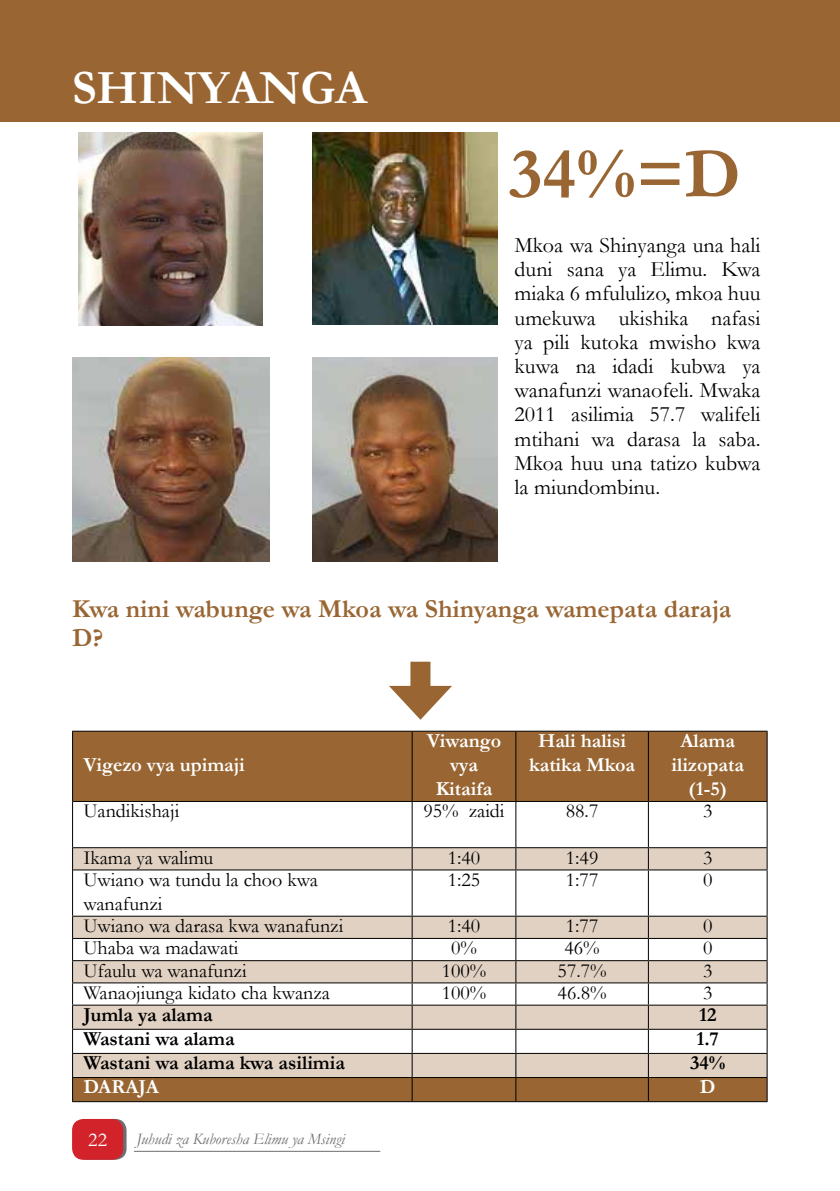
<style>
.page{position:relative;width:840px;height:1191px;background:#fff}
.page>*{position:absolute;margin:0;border:0;box-sizing:border-box;transform-origin:0 0}
.t1{font:700 72px "Garamond";color:#963}
.t2{font:700 48px "Garamond";color:#fff}
.t3{font:700 26px/28.6px "Garamond";color:#963}
.t4{font:22px/24.2px "Garamond";color:#000;text-align:justify}
.t5{font:20px/24px "Garamond";color:#000}
.t6{font:700 20px/24px "Garamond";color:#fff;text-align:center}
.t7{font:700 20px "Garamond";color:#000}
.t8{font:20px "Garamond";color:#fff}
.t9{font:italic 16px "Garamond";color:#6d6e71}
</style>
<div class="page">
<svg style="left:75px;top:1119px;width:51px;height:40px"></svg>
<div style="left:72px;top:1119px;width:51px;height:40px;background:#d2232a;border-radius:11px"></div>
<hr style="left:134px;top:1151px;width:246px;height:1px;background:#6d6e71">
<div style="left:0;top:0;width:839px;height:121px;background:#963"></div>
<div style="left:410px;top:661px;width:20px;height:38px;background:#963"></div>
<svg style="left:389px;top:686px;width:63px;height:34px"></svg>
<img style="left:78px;top:132px;width:185px;height:193px">
<img style="left:72px;top:358px;width:197px;height:204px">
<img style="left:312px;top:358px;width:185px;height:204px">
<div style="left:73px;top:731px;width:693px;height:70px;background:#963"></div>
<svg style="left:73px;top:802px;width:693px;height:113px"></svg>
<hr style="left:411px;top:802px;width:1px;height:45px;background:#000">
<hr style="left:515px;top:802px;width:1px;height:45px;background:#000">
<hr style="left:647px;top:802px;width:1px;height:45px;background:#000">
<hr style="left:411px;top:870px;width:1px;height:45px;background:#000">
<hr style="left:515px;top:870px;width:1px;height:45px;background:#000">
<hr style="left:647px;top:870px;width:1px;height:45px;background:#000">
<hr style="left:72px;top:801px;width:1px;height:46px;background:#000">
<hr style="left:72px;top:870px;width:1px;height:45px;background:#000">
<hr style="left:766px;top:802px;width:1px;height:45px;background:#000">
<svg style="left:72px;top:847px;width:695px;height:23px;background:#d5c6b8"></svg>
<hr style="left:73px;top:869px;width:339px;height:1px;background:#000">
<hr style="left:412px;top:869px;width:103px;height:1px;background:#000">
<hr style="left:515px;top:869px;width:133px;height:1px;background:#000">
<hr style="left:648px;top:869px;width:119px;height:1px;background:#000">
<hr style="left:766px;top:870px;width:1px;height:45px;background:#000">
<hr style="left:72px;top:915px;width:340px;height:1px;background:#000">
<hr style="left:412px;top:915px;width:103px;height:1px;background:#000">
<hr style="left:515px;top:915px;width:133px;height:1px;background:#000">
<hr style="left:648px;top:915px;width:119px;height:1px;background:#000">
<svg style="left:72px;top:916px;width:695px;height:185px"></svg>
<hr style="left:72px;top:1101px;width:340px;height:1px;background:#000">
<hr style="left:412px;top:1101px;width:103px;height:1px;background:#000">
<hr style="left:515px;top:1101px;width:133px;height:1px;background:#000">
<hr style="left:648px;top:1101px;width:119px;height:1px;background:#000">
<hr style="left:72px;top:730px;width:340px;height:1px;background:#000">
<hr style="left:72px;top:731px;width:1px;height:70px;background:#000">
<hr style="left:412px;top:730px;width:103px;height:1px;background:#000">
<hr style="left:515px;top:730px;width:133px;height:1px;background:#000">
<hr style="left:648px;top:730px;width:119px;height:1px;background:#000">
<hr style="left:411px;top:731px;width:1px;height:70px;background:#000">
<hr style="left:515px;top:731px;width:1px;height:70px;background:#000">
<hr style="left:647px;top:731px;width:1px;height:70px;background:#000">
<hr style="left:766px;top:731px;width:1px;height:70px;background:#000">
<hr style="left:73px;top:801px;width:339px;height:1px;background:#000">
<hr style="left:412px;top:801px;width:103px;height:1px;background:#000">
<hr style="left:515px;top:801px;width:133px;height:1px;background:#000">
<hr style="left:648px;top:801px;width:119px;height:1px;background:#000">
<img style="left:312px;top:132px;width:185px;height:193px">
<h2 class="t2" style="left:72px;top:56px;width:296px">SHINYANGA</h2>
<h1 class="t1" style="left:508px;top:125px;width:233px">34%=D</h1>
<p class="t4" style="left:514px;top:232px;width:247px">Mkoa wa Shinyanga una hali duni sana ya Elimu. Kwa miaka 6 mfululizo, mkoa huu umekuwa ukishika nafasi ya pili kutoka mwisho kwa kuwa na idadi kubwa ya wanafunzi wanaofeli. Mwaka 2011 asilimia 57.7 walifeli mtihani wa darasa la saba.<br>Mkoa huu una tatizo kubwa la miundombinu.</p>
<p class="t3" style="left:72px;top:595px;width:660px">Kwa nini wabunge wa Mkoa wa Shinyanga wamepata daraja<br>D?</p>
<p class="t6" style="left:83px;top:753px;width:163px">Vigezo vya upimaji</p>
<p class="t6" style="left:426px;top:729px;width:76px">Viwango vya<br>Kitaifa</p>
<p class="t6" style="left:529px;top:729px;width:107px">Hali halisi katika Mkoa</p>
<p class="t6" style="left:671px;top:729px;width:74px">Alama ilizopata (1-5)</p>
<p class="t5" style="left:83px;top:798px;width:97px">Uandikishaji</p>
<p class="t5" style="left:423px;top:798px;width:83px">95% zaidi</p>
<p class="t5" style="left:565px;top:798px;width:34px">88.7</p>
<p class="t5" style="left:702px;top:798px;width:11px">3</p>
<p class="t5" style="left:83px;top:845px;width:131px">Ikama ya walimu</p>
<p class="t5" style="left:447px;top:845px;width:34px">1:40</p>
<p class="t5" style="left:565px;top:845px;width:34px">1:49</p>
<p class="t5" style="left:702px;top:845px;width:11px">3</p>
<p class="t5" style="left:83px;top:867px;width:236px">Uwiano wa tundu la choo kwa wanafunzi</p>
<p class="t5" style="left:447px;top:867px;width:34px">1:25</p>
<p class="t5" style="left:565px;top:867px;width:34px">1:77</p>
<p class="t5" style="left:702px;top:867px;width:11px">0</p>
<p class="t5" style="left:83px;top:913px;width:261px">Uwiano wa darasa kwa wanafunzi</p>
<p class="t5" style="left:447px;top:913px;width:34px">1:40</p>
<p class="t5" style="left:565px;top:913px;width:34px">1:77</p>
<p class="t5" style="left:702px;top:913px;width:11px">0</p>
<p class="t5" style="left:83px;top:935px;width:157px">Uhaba wa madawati</p>
<p class="t5" style="left:451px;top:935px;width:27px">0%</p>
<p class="t5" style="left:564px;top:935px;width:37px">46%</p>
<p class="t5" style="left:702px;top:935px;width:11px">0</p>
<p class="t5" style="left:83px;top:957px;width:165px">Ufaulu wa wanafunzi</p>
<p class="t5" style="left:441px;top:957px;width:46px">100%</p>
<p class="t5" style="left:557px;top:957px;width:50px">57.7%</p>
<p class="t5" style="left:702px;top:957px;width:11px">3</p>
<p class="t5" style="left:83px;top:980px;width:248px">Wanaojiunga kidato cha kwanza</p>
<p class="t5" style="left:441px;top:980px;width:46px">100%</p>
<p class="t5" style="left:557px;top:980px;width:50px">46.8%</p>
<p class="t5" style="left:702px;top:980px;width:11px">3</p>
<p class="t7" style="left:83px;top:1001px;width:131px">Jumla ya alama</p>
<p class="t7" style="left:698px;top:1001px;width:19px">12</p>
<p class="t7" style="left:83px;top:1025px;width:153px">Wastani wa alama</p>
<p class="t7" style="left:696px;top:1025px;width:24px">1.7</p>
<p class="t7" style="left:83px;top:1049px;width:263px">Wastani wa alama kwa asilimia</p>
<p class="t7" style="left:689px;top:1049px;width:37px">34%</p>
<p class="t6" style="left:83px;top:1075px;width:77px">DARAJA</p>
<p class="t6" style="left:699px;top:1075px;width:17px">D</p>
<p class="t8" style="left:88px;top:1126px;width:20px">22</p>
<p class="t9" style="left:136px;top:1128px;width:210px">Juhudi za Kuboresha Elimu ya Msingi</p>
</div>
